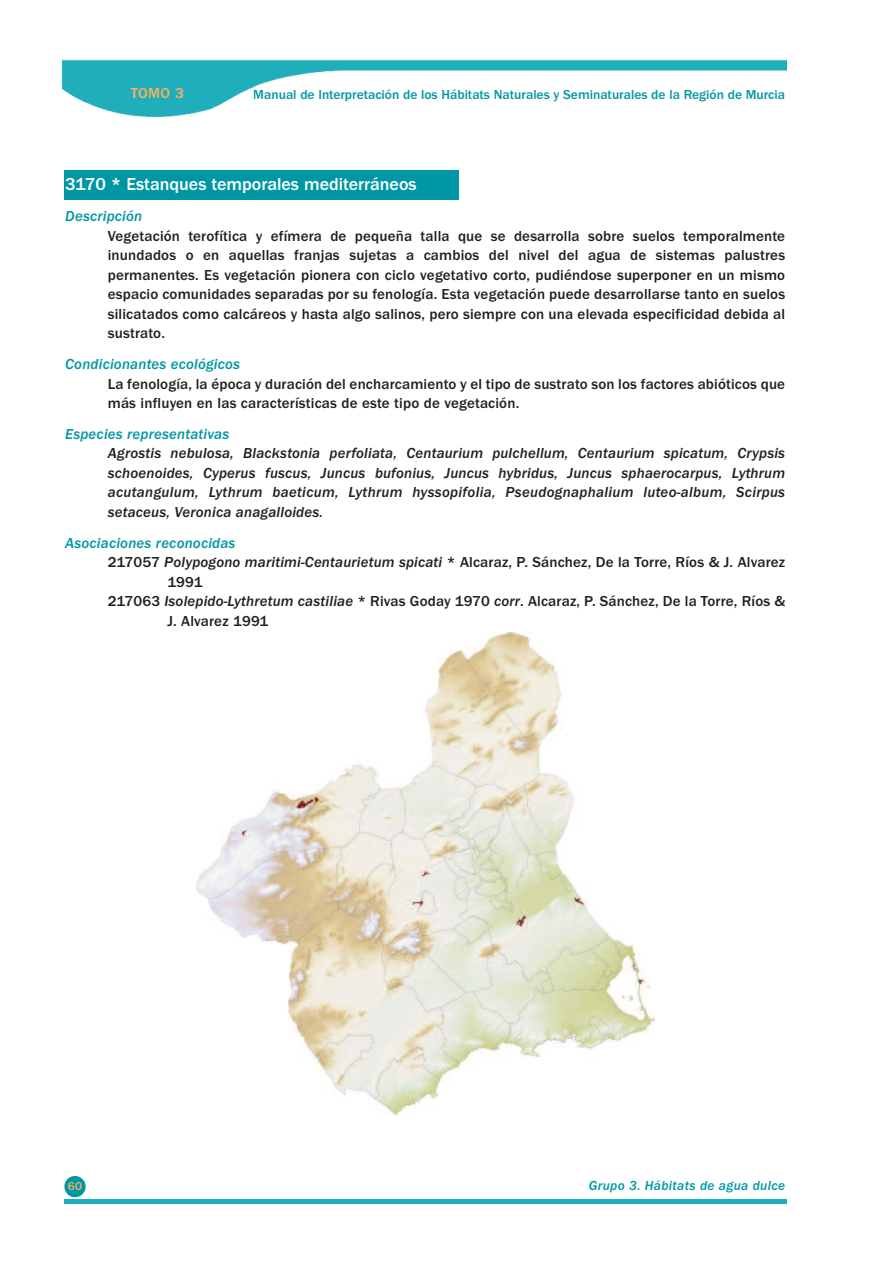
<style>
.page{position:relative;width:893px;height:1263px;background:#fff}
.page>*{position:absolute;margin:0;border:0;box-sizing:border-box;transform-origin:0 0}
.t1{font:500 18px "Franklin Gothic";color:#fff}
.t2{font:500 15px/19.5px "Franklin Gothic";letter-spacing:.01em;color:#231f20;text-align:justify}
.t3{font:italic 500 15px/19.5px "Franklin Gothic";letter-spacing:.01em;color:#231f20;text-align:justify}
.t4{font:italic 500 15px "Franklin Gothic";letter-spacing:.01em;color:#0097a4}
.t5{font:500 15px "Franklin Gothic";color:#fab05f}
.t6{font:500 13.5px "Franklin Gothic";color:#0097a4}
.t7{font:italic 500 13.5px "Franklin Gothic";letter-spacing:.025em;color:#0097a4}
.t8{font:500 12px "Franklin Gothic";color:#fab05f}
.s1{font-style:italic}
</style>
<div class="page">
<img style="left:61px;top:59px;width:726px;height:58px">
<hr style="left:64px;top:1199px;width:723px;height:4px;background:#1faebb">
<div style="left:64px;top:1176px;width:22px;height:21px;background:#0097a4;border-radius:50%"></div>
<div style="left:64px;top:170px;width:394px;height:30px;background:#0097a4"></div>
<img style="left:196px;top:633px;width:458px;height:481px">
<p class="t5" style="left:131px;top:84px;width:55px">TOMO 3</p>
<p class="t6" style="left:253px;top:86px;width:533px">Manual de Interpretación de los Hábitats Naturales y Seminaturales de la Región de Murcia</p>
<p class="t1" style="left:65px;top:173px;width:353px">3170 * Estanques temporales mediterráneos</p>
<p class="t4" style="left:65px;top:207px;width:78px">Descripción</p>
<p class="t2" style="left:108px;top:226px;width:679px">Vegetación terofítica y efímera de pequeña talla que se desarrolla sobre suelos temporalmente inundados o en aquellas franjas sujetas a cambios del nivel del agua de sistemas palustres permanentes. Es vegetación pionera con ciclo vegetativo corto, pudiéndose superponer en un mismo espacio comunidades separadas por su fenología. Esta vegetación puede desarrollarse tanto en suelos silicatados como calcáreos y hasta algo salinos, pero siempre con una elevada especificidad debida al sustrato.</p>
<p class="t4" style="left:65px;top:355px;width:176px">Condicionantes ecológicos</p>
<p class="t2" style="left:108px;top:374px;width:679px">La fenología, la época y duración del encharcamiento y el tipo de sustrato son los factores abióticos que más influyen en las características de este tipo de vegetación.</p>
<p class="t4" style="left:65px;top:425px;width:166px">Especies representativas</p>
<p class="t3" style="left:108px;top:444px;width:679px">Agrostis nebulosa, Blackstonia perfoliata, Centaurium pulchellum, Centaurium spicatum, Crypsis schoenoides, Cyperus fuscus, Juncus bufonius, Juncus hybridus, Juncus sphaerocarpus, Lythrum acutangulum, Lythrum baeticum, Lythrum hyssopifolia, Pseudognaphalium luteo-album, Scirpus setaceus, Veronica anagalloides.</p>
<p class="t4" style="left:65px;top:534px;width:172px">Asociaciones reconocidas</p>
<p class="t2" style="left:108px;top:552px;width:679px">217057 <span class="s1">Polypogono maritimi-Centaurietum spicati</span> * Alcaraz, P. Sánchez, De la Torre, Ríos &amp; J. Alvarez</p>
<p class="t2" style="left:167px;top:572px;width:37px">1991</p>
<p class="t2" style="left:108px;top:591px;width:679px">217063 <span class="s1">Isolepido-Lythretum castiliae</span> * Rivas Goday 1970 <span class="s1">corr</span>. Alcaraz, P. Sánchez, De la Torre, Ríos &amp;</p>
<p class="t2" style="left:167px;top:611px;width:103px">J. Alvarez 1991</p>
<p class="t8" style="left:68px;top:1179px;width:16px">60</p>
<p class="t7" style="left:589px;top:1178px;width:198px">Grupo 3. Hábitats de agua dulce</p>
</div>
